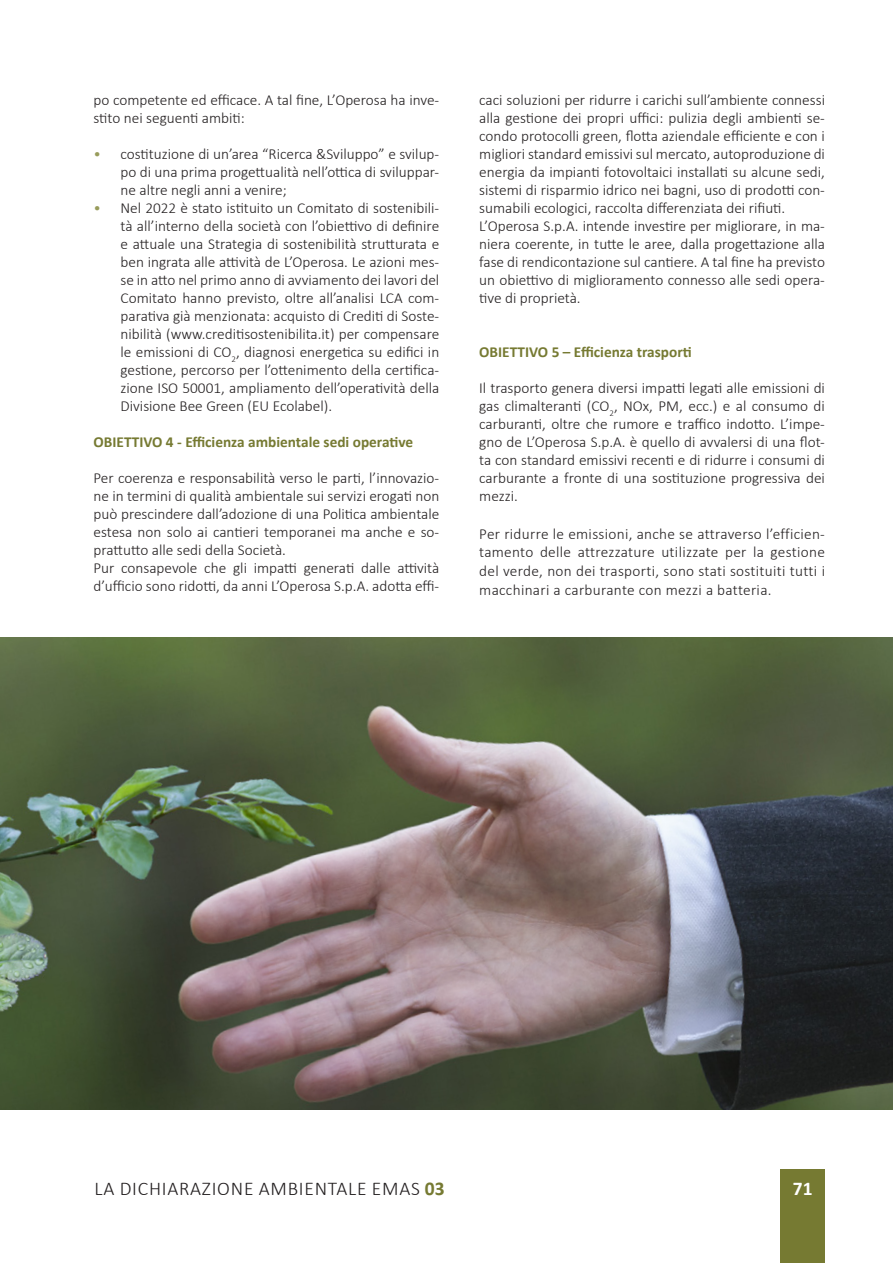
<style>
.page{position:relative;width:893px;height:1263px;background:#fff}
.page>*{position:absolute;margin:0;border:0;box-sizing:border-box;transform-origin:0 0}
.Paragrafo_base{font:300 19.5px "Calibri";letter-spacing:.04em;color:#231f20}
.t1{font:700 19.5px "Calibri";color:#fff}
.t2{font:300 15.3px/18px "Calibri";color:#231f20;text-align:justify}
.Paragrafo_base-2{font:700 15.3px "Calibri";color:#767a32}
.s1{color:#989c5b}
.s2{font-weight:700;color:#767a32}
</style>
<div class="page">
<div style="left:781px;top:1169px;width:44px;height:94px;background:#767a32"></div>
<img style="left:0;top:638px;width:893px;height:472px">
<p class="t2" style="left:94px;top:91px;width:347px">po competente ed efficace. A tal fine, L’Operosa ha inve&shy;stito nei seguenti ambiti:</p>
<p class="t2" style="left:121px;top:145px;width:320px;text-indent:-27px"><span class="s1">•</span> costituzione di un’area “Ricerca &amp;Sviluppo” e svilup&shy;po di una prima progettualità nell’ottica di sviluppar&shy;ne altre negli anni a venire;</p>
<p class="t2" style="left:121px;top:199px;width:320px;text-indent:-27px"><span class="s1">•</span> Nel 2022 è stato istituito un Comitato di sostenibili&shy;tà all’interno della società con l’obiettivo di definire e attuale una Strategia di sostenibilità strutturata e ben ingrata alle attività de L’Operosa. Le azioni mes&shy;se in atto nel primo anno di avviamento dei lavori del Comitato hanno previsto, oltre all’analisi LCA com&shy;parativa già menzionata: acquisto di Crediti di Soste&shy;nibilità (www.creditisostenibilita.it) per compensare le emissioni di CO<sub>2</sub>, diagnosi energetica su edifici in gestione, percorso per l’ottenimento della certifica&shy;zione ISO 50001, ampliamento dell’operatività della Divisione Bee Green (EU Ecolabel).</p>
<p class="Paragrafo_base-2" style="left:94px;top:431px;width:321px">OBIETTIVO 4 - Efficienza ambientale sedi operative</p>
<p class="t2" style="left:94px;top:469px;width:347px">Per coerenza e responsabilità verso le parti, l’innovazio&shy;ne in termini di qualità ambientale sui servizi erogati non può prescindere dall’adozione di una Politica ambientale estesa non solo ai cantieri temporanei ma anche e so&shy;prattutto alle sedi della Società.</p>
<p class="t2" style="left:94px;top:559px;width:347px">Pur consapevole che gli impatti generati dalle attività d’ufficio sono ridotti, da anni L’Operosa S.p.A. adotta effi-</p>
<p class="t2" style="left:479px;top:91px;width:347px">caci soluzioni per ridurre i carichi sull’ambiente connessi alla gestione dei propri uffici: pulizia degli ambienti se&shy;condo protocolli green, flotta aziendale efficiente e con i migliori standard emissivi sul mercato, autoproduzione di energia da impianti fotovoltaici installati su alcune sedi, sistemi di risparmio idrico nei bagni, uso di prodotti con&shy;sumabili ecologici, raccolta differenziata dei rifiuti.</p>
<p class="t2" style="left:479px;top:217px;width:347px">L’Operosa S.p.A. intende investire per migliorare, in ma&shy;niera coerente, in tutte le aree, dalla progettazione alla fase di rendicontazione sul cantiere. A tal fine ha previsto un obiettivo di miglioramento connesso alle sedi opera&shy;tive di proprietà.</p>
<p class="Paragrafo_base-2" style="left:479px;top:341px;width:214px">OBIETTIVO 5 – Efficienza trasporti</p>
<p class="t2" style="left:479px;top:379px;width:347px">Il trasporto genera diversi impatti legati alle emissioni di gas climalteranti (CO<sub>2</sub>, NOx, PM, ecc.) e al consumo di carburanti, oltre che rumore e traffico indotto. L’impe&shy;gno de L’Operosa S.p.A. è quello di avvalersi di una flot&shy;ta con standard emissivi recenti e di ridurre i consumi di carburante a fronte di una sostituzione progressiva dei mezzi.</p>
<p class="t2" style="left:479px;top:524px;width:347px;line-height:18.8px">Per ridurre le emissioni, anche se attraverso l’efficien&shy;tamento delle attrezzature utilizzate per la gestione del verde, non dei trasporti, sono stati sostituiti tutti i macchinari a carburante con mezzi a batteria.</p>
<p class="Paragrafo_base" style="left:95px;top:1176px;width:352px">LA DICHIARAZIONE AMBIENTALE EMAS <span class="s2">03</span></p>
<p class="t1" style="left:793px;top:1175px;width:21px">71</p>
</div>
